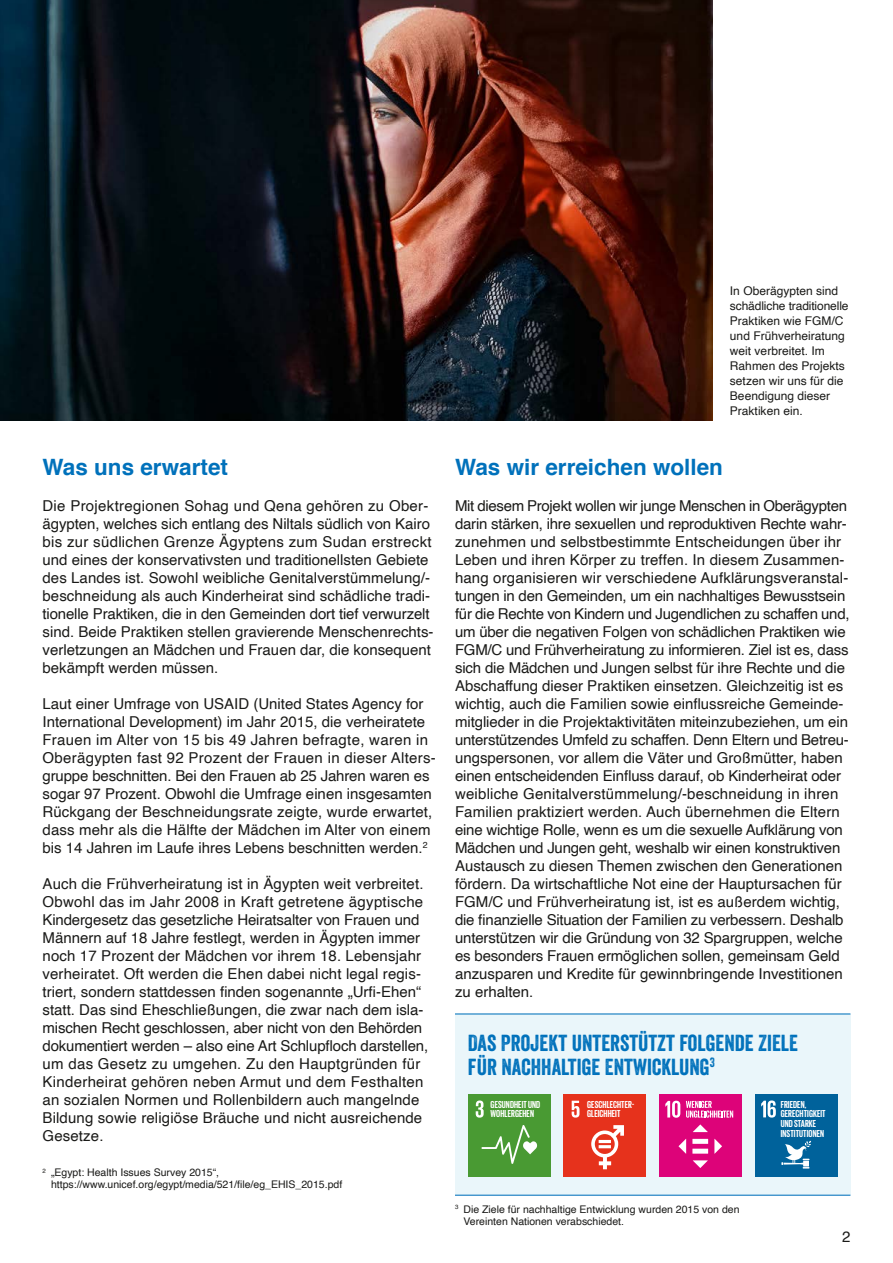
<style>
.page{position:relative;width:893px;height:1263px;background:#fff}
.page>*{position:absolute;margin:0;border:0;box-sizing:border-box;transform-origin:0 0}
.t1{font:22.5px/24px "Veneer";color:#0071bb}
.t2{font:700 22.5px "Helvetica";color:#0071bb}
.t3{font:15px/18px "Helvetica";color:#1a1a18}
.t4{font:12px/15px "Helvetica";color:#1a1a18}
.t5{font:10.5px/12px "Helvetica";color:#1a1a18}
.t6{font:700 10.35px/9.8px "Giorgio Sans";letter-spacing:.01em;color:#fff}
</style>
<div class="page">
<img style="left:0;top:0;width:713px;height:421px">
<div style="left:455px;top:1015px;width:395px;height:180px;background:#eaf6fa"></div>
<div style="left:468px;top:1094px;width:83px;height:83px;background:#499a33"></div>
<svg style="left:476px;top:1100px;width:8px;height:17px"></svg>
<svg style="left:481px;top:1125px;width:56px;height:39px"></svg>
<hr style="left:455px;top:1013px;width:395px;height:1px;background:#0071bb">
<hr style="left:455px;top:1195px;width:395px;height:1px;background:#0071bb">
<div style="left:563px;top:1094px;width:83px;height:83px;background:#e6321c"></div>
<svg style="left:572px;top:1101px;width:7px;height:16px"></svg>
<svg style="left:591px;top:1125px;width:33px;height:44px"></svg>
<div style="left:659px;top:1094px;width:83px;height:83px;background:#dd0379"></div>
<svg style="left:665px;top:1101px;width:15px;height:17px"></svg>
<div style="left:692px;top:1149px;width:16px;height:5px;background:#fff"></div>
<div style="left:692px;top:1139px;width:16px;height:5px;background:#fff"></div>
<svg style="left:693px;top:1124px;width:15px;height:8px"></svg>
<svg style="left:714px;top:1139px;width:8px;height:15px"></svg>
<svg style="left:693px;top:1160px;width:15px;height:8px"></svg>
<svg style="left:678px;top:1139px;width:8px;height:15px"></svg>
<svg style="left:686px;top:1101px;width:47px;height:17px"></svg>
<div style="left:755px;top:1094px;width:83px;height:83px;background:#00629b"></div>
<svg style="left:761px;top:1100px;width:15px;height:17px"></svg>
<svg style="left:781px;top:1141px;width:30px;height:27px"></svg>
<h1 class="t2" style="left:43px;top:448px;width:187px">Was uns erwartet</h1>
<p class="t3" style="left:43px;top:497px;width:393px">Die Projektregionen Sohag und Qena gehören zu Ober&shy;ägypten, welches sich entlang des Niltals südlich von Kairo bis zur südlichen Grenze Ägyptens zum Sudan erstreckt und eines der konservativsten und traditionellsten Gebiete des Landes ist. Sowohl weibliche Genitalverstümmelung/- beschneidung als auch Kinderheirat sind schädliche tradi&shy;tionelle Praktiken, die in den Gemeinden dort tief verwurzelt sind. Beide Praktiken stellen gravierende Menschenrechts&shy;verletzungen an Mädchen und Frauen dar, die konsequent bekämpft werden müssen.</p>
<p class="t3" style="left:43px;top:695px;width:395px">Laut einer Umfrage von USAID (United States Agency for International Development) im Jahr 2015, die verheiratete Frauen im Alter von 15 bis 49 Jahren befragte, waren in Oberägypten fast 92 Prozent der Frauen in dieser Alters&shy;gruppe beschnitten. Bei den Frauen ab 25 Jahren waren es sogar 97 Prozent. Obwohl die Umfrage einen insgesamten Rückgang der Beschneidungsrate zeigte, wurde erwartet, dass mehr als die Hälfte der Mädchen im Alter von einem bis 14 Jahren im Laufe ihres Lebens beschnitten werden.<sup>2</sup></p>
<p class="t3" style="left:43px;top:875px;width:387px">Auch die Frühverheiratung ist in Ägypten weit verbreitet.<br>Obwohl das im Jahr 2008 in Kraft getretene ägyptische Kindergesetz das gesetzliche Heiratsalter von Frauen und Männern auf 18 Jahre festlegt, werden in Ägypten immer noch 17 Prozent der Mädchen vor ihrem 18. Lebensjahr verheiratet. Oft werden die Ehen dabei nicht legal regis&shy;triert, sondern stattdessen finden sogenannte „Urfi-Ehen“ statt. Das sind Eheschließungen, die zwar nach dem isla&shy;mischen Recht geschlossen, aber nicht von den Behörden dokumentiert werden – also eine Art Schlupfloch darstellen, um das Gesetz zu umgehen. Zu den Hauptgründen für Kinderheirat gehören neben Armut und dem Festhalten an sozialen Normen und Rollenbildern auch mangelnde Bildung sowie religiöse Bräuche und nicht ausreichende Gesetze.</p>
<p class="t5" style="left:51px;top:1167px;width:293px;text-indent:-9px"><sup>2</sup> „Egypt: Health Issues Survey 2015“, https://www.unicef.org/egypt/media/521/file/eg_EHIS_2015.pdf</p>
<p class="t4" style="left:730px;top:283px;width:120px">In Oberägypten sind schädliche traditionelle<br>Praktiken wie FGM/C und Frühverheiratung weit verbreitet. Im<br>Rahmen des Projekts setzen wir uns für die<br>Beendigung dieser<br>Praktiken ein.</p>
<h1 class="t2" style="left:455px;top:448px;width:270px">Was wir erreichen wollen</h1>
<p class="t3" style="left:455px;top:497px;width:396px">Mit diesem Projekt wollen wir junge Menschen in Oberägypten darin stärken, ihre sexuellen und reproduktiven Rechte wahr&shy;zunehmen und selbstbestimmte Entscheidungen über ihr Leben und ihren Körper zu treffen. In diesem Zusammen&shy;hang organisieren wir verschiedene Aufklärungsveranstal&shy;tungen in den Gemeinden, um ein nachhaltiges Bewusstsein für die Rechte von Kindern und Jugendlichen zu schaffen und, um über die negativen Folgen von schädlichen Praktiken wie FGM/C und Frühverheiratung zu informieren. Ziel ist es, dass sich die Mädchen und Jungen selbst für ihre Rechte und die Abschaffung dieser Praktiken einsetzen. Gleichzeitig ist es wichtig, auch die Familien sowie einflussreiche Gemeinde&shy;mitglieder in die Projektaktivitäten miteinzubeziehen, um ein unterstützendes Umfeld zu schaffen. Denn Eltern und Betreu&shy;ungspersonen, vor allem die Väter und Großmütter, haben einen entscheidenden Einfluss darauf, ob Kinderheirat oder weibliche Genitalverstümmelung/-beschneidung in ihren Familien praktiziert werden. Auch übernehmen die Eltern eine wichtige Rolle, wenn es um die sexuelle Aufklärung von Mädchen und Jungen geht, weshalb wir einen konstruktiven Austausch zu diesen Themen zwischen den Generationen fördern. Da wirtschaftliche Not eine der Hauptursachen für FGM/C und Frühverheiratung ist, ist es außerdem wichtig, die finanzielle Situation der Familien zu verbessern. Deshalb unterstützen wir die Gründung von 32 Spargruppen, welche es besonders Frauen ermöglichen sollen, gemeinsam Geld anzusparen und Kredite für gewinnbringende Investitionen zu erhalten.</p>
<h1 class="t1" style="left:468px;top:1030px;width:332px">DAS PROJEKT UNTERSTÜTZT FOLGENDE ZIELE<br>FÜR NACHHALTIGE ENTWICKLUNG<sup>3</sup></h1>
<p class="t6" style="left:587px;top:1099px;width:48px">GESCHLECHTER-<br>GLEICHHEIT</p>
<p class="t6" style="left:781px;top:1099px;width:46px">FRIEDEN,<br>GERECHTIGKEIT<br>UND STARKE<br>INSTITUTIONEN</p>
<p class="t6" style="left:491px;top:1099px;width:51px">GESUNDHEIT UND<br>WOHLERGEHEN</p>
<p class="t5" style="left:463px;top:1203px;width:278px;text-indent:-9px"><sup>3</sup> Die Ziele für nachhaltige Entwicklung wurden 2015 von den<br>Vereinten Nationen verabschiedet.</p>
<p class="t3" style="left:842px;top:1228px;width:10px">2</p>
</div>
